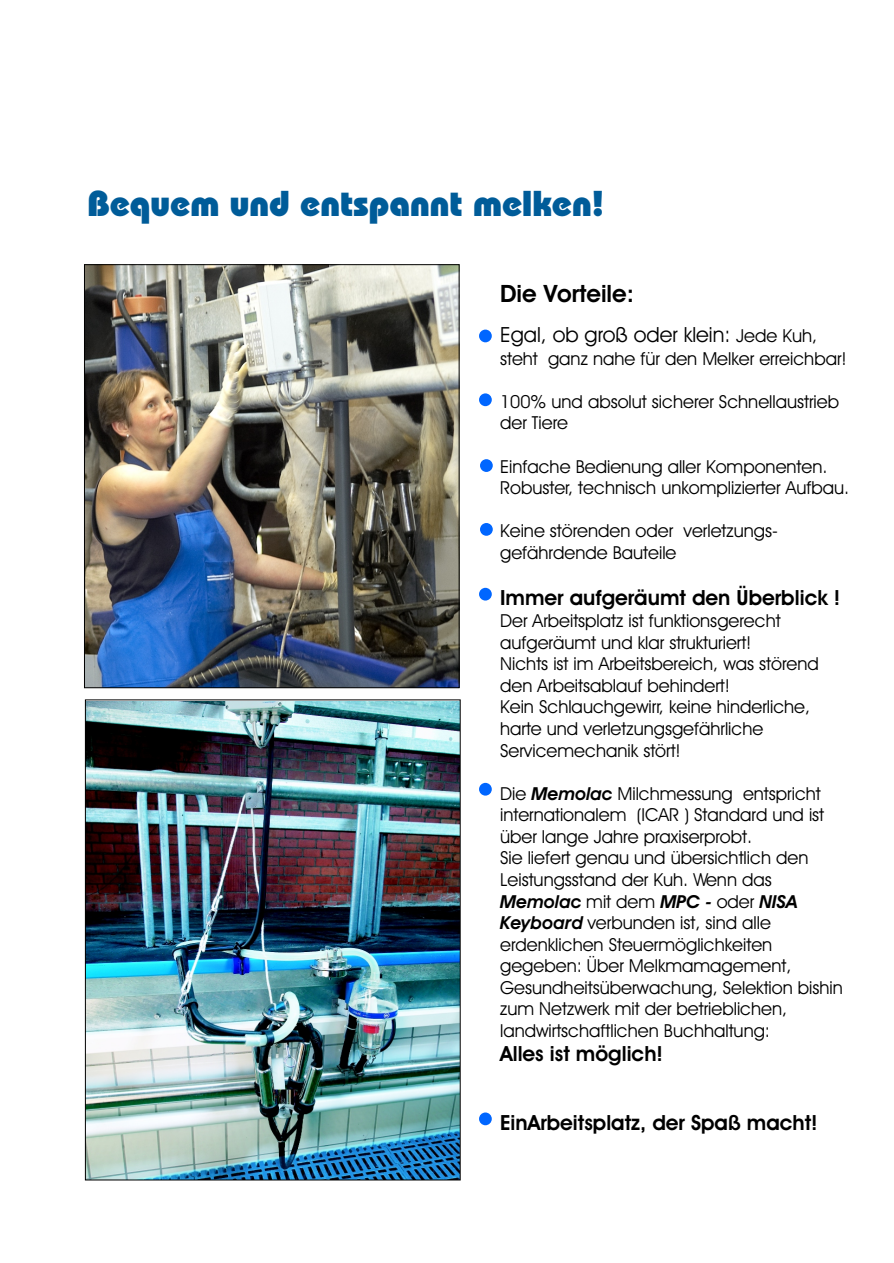
<style>
.page{position:relative;width:894px;height:1263px;background:#fff}
.page>*{position:absolute;margin:0;border:0;box-sizing:border-box;transform-origin:0 0}
.t1{font:36px "Bauhaus Hv BT";color:#005c99}
.t2{font:700 24px "Avant Garde Bk BT";color:#000}
.t3{font:700 21px "Avant Garde Bk BT";color:#000}
.t4{font:21px "Avant Garde Bk BT";color:#000}
.t5{font:18px/21.6px "Avant Garde Bk BT";color:#000}
.s1{font-size:18px}
.s2{font-weight:700;font-style:italic}
</style>
<div class="page">
<img style="left:86px;top:267px;width:371px;height:419px">
<div style="left:84px;top:265px;width:375px;height:423px;border:1px solid #000"></div>
<img style="left:87px;top:702px;width:371px;height:476px">
<div style="left:479px;top:330px;width:13px;height:12px;background:#06f;border-radius:50%"></div>
<div style="left:479px;top:393px;width:13px;height:13px;background:#06f;border-radius:50%"></div>
<div style="left:480px;top:459px;width:13px;height:13px;background:#06f;border-radius:50%"></div>
<div style="left:480px;top:523px;width:13px;height:13px;background:#06f;border-radius:50%"></div>
<div style="left:479px;top:588px;width:13px;height:13px;background:#06f;border-radius:50%"></div>
<div style="left:479px;top:783px;width:13px;height:13px;background:#06f;border-radius:50%"></div>
<div style="left:479px;top:1113px;width:13px;height:12px;background:#06f;border-radius:50%"></div>
<h1 class="t1" style="left:87px;top:189px;width:518px">Bequem und entspannt melken!</h1>
<h2 class="t2" style="left:500px;top:284px;width:135px">Die Vorteile:</h2>
<p class="t4" style="left:500px;top:327px;width:319px">Egal, ob groß oder klein: <span class="s1">Jede Kuh,</span></p>
<p class="t5" style="left:500px;top:349px;width:348px">steht ganz nahe für den Melker erreichbar!</p>
<p class="t5" style="left:500px;top:392px;width:340px">100% und absolut sicherer Schnellaustrieb der Tiere</p>
<p class="t5" style="left:500px;top:457px;width:351px">Einfache Bedienung aller Komponenten.<br>Robuster, technisch unkomplizierter Aufbau.</p>
<p class="t5" style="left:500px;top:522px;width:279px">Keine störenden oder verletzungs&shy;gefährdende Bauteile</p>
<p class="t3" style="left:500px;top:589px;width:342px">Immer aufgeräumt den Überblick !</p>
<p class="t5" style="left:500px;top:612px;width:320px">Der Arbeitsplatz ist funktionsgerecht aufgeräumt und klar strukturiert!<br>Nichts ist im Arbeitsbereich, was störend den Arbeitsablauf behindert!<br>Kein Schlauchgewirr, keine hinderliche, harte und verletzungsgefährliche Servicemechanik stört!</p>
<p class="t5" style="left:500px;top:784px;width:344px">Die <span class="s2">Memolac</span> Milchmessung entspricht internationalem (ICAR ) Standard und ist über lange Jahre praxiserprobt.<br>Sie liefert genau und übersichtlich den Leistungsstand der Kuh. Wenn das <span class="s2">Memolac</span> mit dem <span class="s2">MPC -</span> oder <span class="s2">NISA Keyboard</span> verbunden ist, sind alle erdenklichen Steuermöglichkeiten gegeben: Über Melkmamagement, Gesundheitsüberwachung, Selektion bishin zum Netzwerk mit der betrieblichen, landwirtschaftlichen Buchhaltung:</p>
<p class="t3" style="left:500px;top:1045px;width:164px">Alles ist möglich!</p>
<p class="t3" style="left:500px;top:1114px;width:319px">EinArbeitsplatz, der Spaß macht!</p>
</div>
